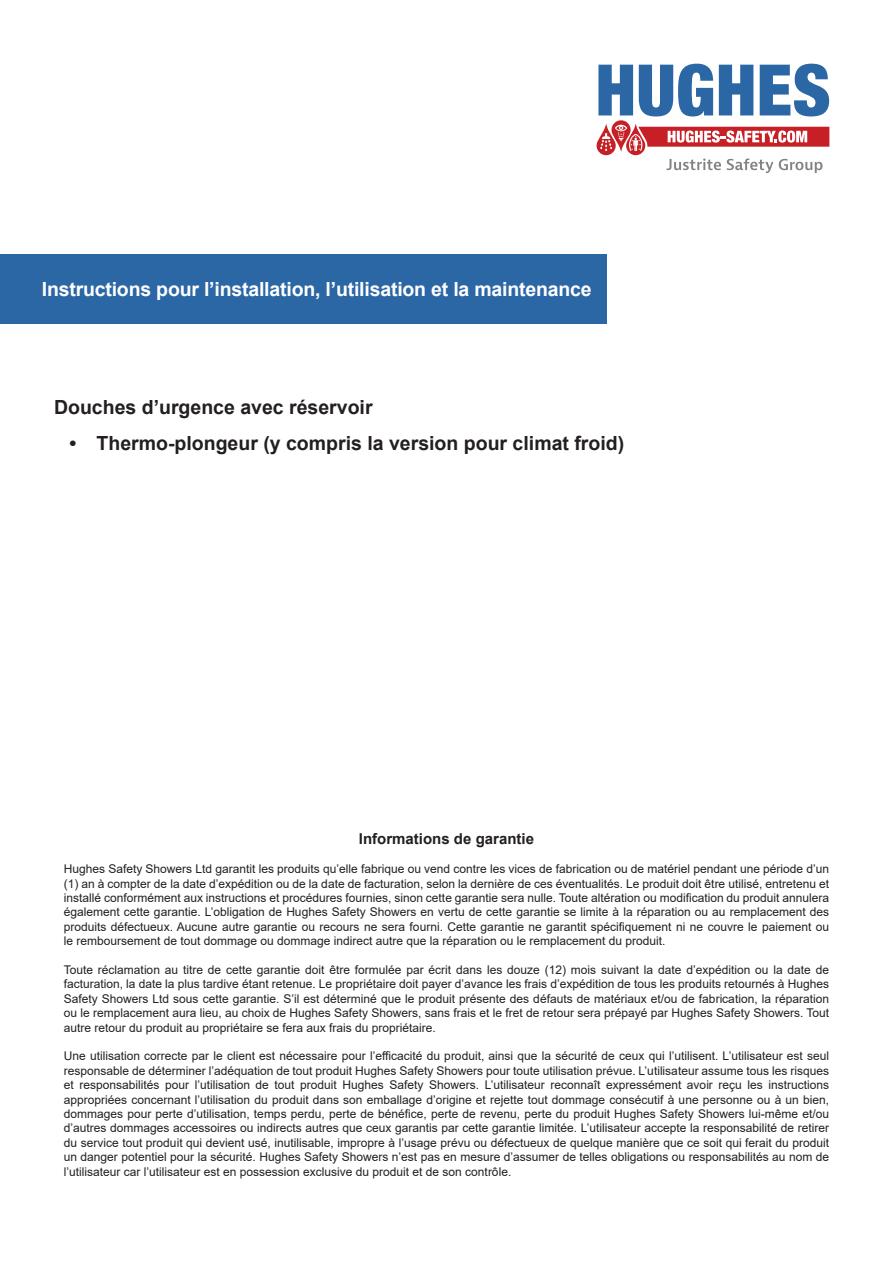
<style>
.page{position:relative;width:893px;height:1263px;background:#fff}
.page>*{position:absolute;margin:0;border:0;box-sizing:border-box;transform-origin:0 0}
.t1{font:700 19.5px "Arial";color:#231f20}
.t2{font:700 19.5px "Arial";letter-spacing:-.01em;color:#fff}
.t3{font:700 15px "Arial";color:#231f20}
.t4{font:12px/14.4px "Arial";color:#231f20;text-align:justify}
</style>
<div class="page">
<svg style="left:597px;top:64px;width:232px;height:109px"></svg>
<div style="left:0;top:254px;width:606px;height:70px;background:#2b66a5"></div>
<p class="t2" style="left:42px;top:275px;width:551px">Instructions pour l’installation, l’utilisation et la maintenance</p>
<p class="t1" style="left:54px;top:393px;width:320px">Douches d’urgence avec réservoir</p>
<p class="t1" style="left:70px;top:429px;width:556px">• Thermo-plongeur (y compris la version pour climat froid)</p>
<p class="t3" style="left:359px;top:828px;width:177px">Informations de garantie</p>
<p class="t4" style="left:64px;top:862px;width:767px">Hughes Safety Showers Ltd garantit les produits qu’elle fabrique ou vend contre les vices de fabrication ou de matériel pendant une période d’un (1) an à compter de la date d’expédition ou de la date de facturation, selon la dernière de ces éventualités. Le produit doit être utilisé, entretenu et installé conformément aux instructions et procédures fournies, sinon cette garantie sera nulle. Toute altération ou modification du produit annulera également cette garantie. L’obligation de Hughes Safety Showers en vertu de cette garantie se limite à la réparation ou au remplacement des produits défectueux. Aucune autre garantie ou recours ne sera fourni. Cette garantie ne garantit spécifiquement ni ne couvre le paiement ou le remboursement de tout dommage ou dommage indirect autre que la réparation ou le remplacement du produit.</p>
<p class="t4" style="left:64px;top:962px;width:767px">Toute réclamation au titre de cette garantie doit être formulée par écrit dans les douze (12) mois suivant la date d’expédition ou la date de facturation, la date la plus tardive étant retenue. Le propriétaire doit payer d’avance les frais d’expédition de tous les produits retournés à Hughes Safety Showers Ltd sous cette garantie. S’il est déterminé que le produit présente des défauts de matériaux et/ou de fabrication, la réparation ou le remplacement aura lieu, au choix de Hughes Safety Showers, sans frais et le fret de retour sera prépayé par Hughes Safety Showers. Tout autre retour du produit au propriétaire se fera aux frais du propriétaire.</p>
<p class="t4" style="left:64px;top:1049px;width:767px">Une utilisation correcte par le client est nécessaire pour l’efficacité du produit, ainsi que la sécurité de ceux qui l’utilisent. L’utilisateur est seul responsable de déterminer l’adéquation de tout produit Hughes Safety Showers pour toute utilisation prévue. L’utilisateur assume tous les risques et responsabilités pour l’utilisation de tout produit Hughes Safety Showers. L’utilisateur reconnaît expressément avoir reçu les instructions appropriées concernant l’utilisation du produit dans son emballage d’origine et rejette tout dommage consécutif à une personne ou à un bien, dommages pour perte d’utilisation, temps perdu, perte de bénéfice, perte de revenu, perte du produit Hughes Safety Showers lui-même et/ou d’autres dommages accessoires ou indirects autres que ceux garantis par cette garantie limitée. L’utilisateur accepte la responsabilité de retirer du service tout produit qui devient usé, inutilisable, impropre à l’usage prévu ou défectueux de quelque manière que ce soit qui ferait du produit un danger potentiel pour la sécurité. Hughes Safety Showers n’est pas en mesure d’assumer de telles obligations ou responsabilités au nom de l’utilisateur car l’utilisateur est en possession exclusive du produit et de son contrôle.</p>
</div>
